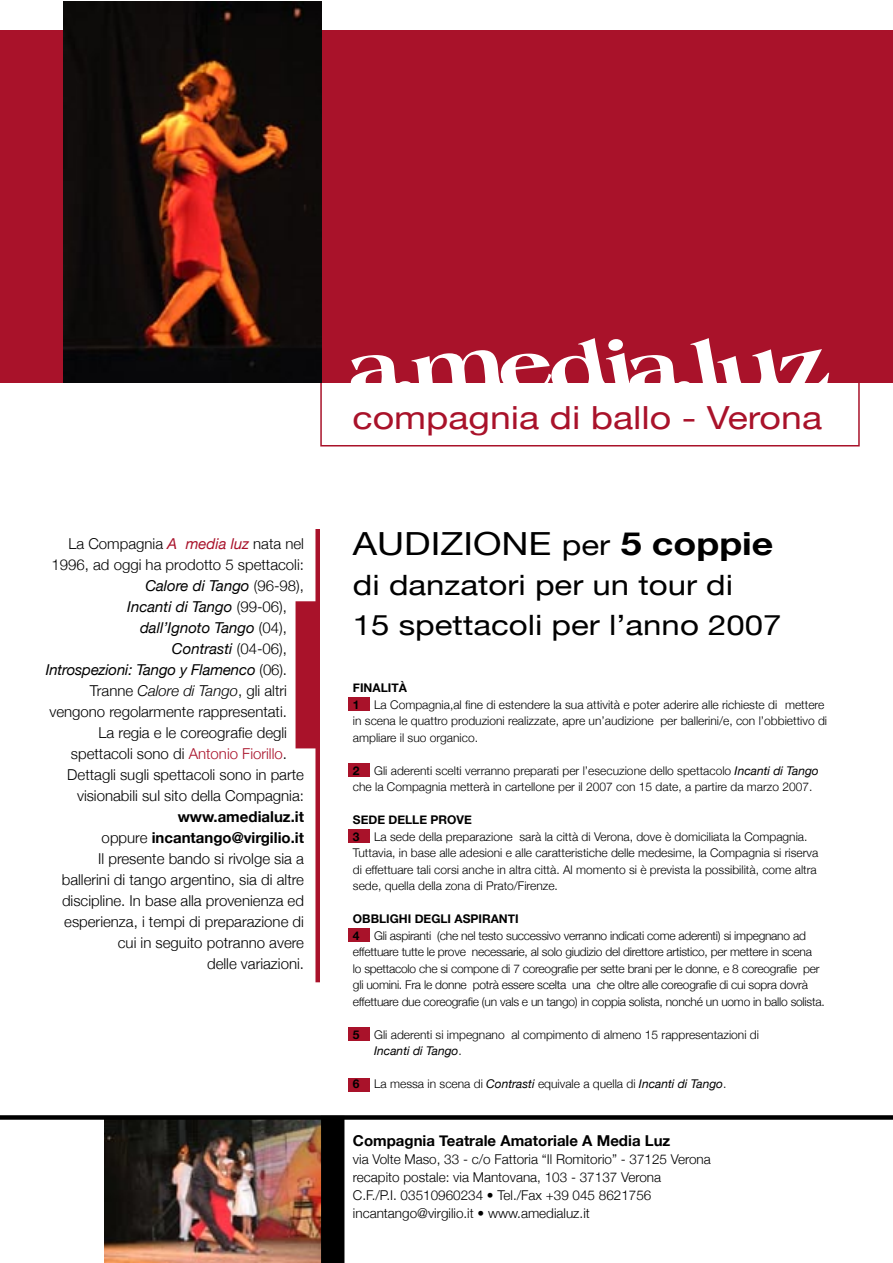
<style>
.page{position:relative;width:893px;height:1263px;background:#fff}
.page>*{position:absolute;margin:0;border:0;box-sizing:border-box;transform-origin:0 0}
.t1{font:31.95px "Helvetica Neue";color:#a9122a;scale:1.18 1}
.t2{font:31.95px "Helvetica Neue";color:#000;scale:1.18 1}
.t3{font:28.05px/39.6px "Helvetica Neue";color:#000;scale:1.18 1}
.t4{font:300 15px/21px "Helvetica Neue";color:#000;text-align:right}
.t5{font:italic 15px "Helvetica Neue";color:#000}
.t6{font:700 15px "Helvetica Neue";color:#000}
.t7{font:300 13.5px/18px "Helvetica Neue";color:#000}
.t8{font:300 12px/16.5px "Helvetica Neue";color:#000}
.t9{font:300 12px/16.5px "Helvetica Neue";letter-spacing:-.02em;color:#000}
.s1{font-weight:400;font-style:italic;color:#a9122a}
.s2{font-weight:300;font-style:normal}
.s3{font-style:italic}
.s4{color:#a9122a}
.s5{font-weight:700}
.s6{font-size:28.05px}
.s7{font-weight:400;font-style:italic}
</style>
<div class="page">
<div style="left:0;top:30px;width:893px;height:353px;background:#a9122a"></div>
<img style="left:105px;top:1120px;width:216px;height:143px">
<svg style="left:350px;top:338px;width:479px;height:45px"></svg>
<div style="left:320px;top:319px;width:540px;height:127px;border:2px solid #a9122a"></div>
<div style="left:315px;top:529px;width:5px;height:453px;background:#a9122a"></div>
<div style="left:0;top:1115px;width:893px;height:5px;background:#000"></div>
<div style="left:322px;top:1116px;width:22px;height:146px;background:#000"></div>
<div style="left:321px;top:1116px;width:23px;height:147px;border:2px solid #000"></div>
<div style="left:296px;top:602px;width:22px;height:146px;background:#a9122a"></div>
<img style="left:64px;top:1px;width:257px;height:382px">
<div style="left:348px;top:697px;width:21px;height:14px;background:#a9122a"></div>
<div style="left:348px;top:763px;width:21px;height:14px;background:#a9122a"></div>
<div style="left:348px;top:829px;width:21px;height:14px;background:#a9122a"></div>
<div style="left:348px;top:928px;width:21px;height:14px;background:#a9122a"></div>
<div style="left:348px;top:1027px;width:21px;height:14px;background:#a9122a"></div>
<div style="left:348px;top:1078px;width:21px;height:14px;background:#a9122a"></div>
<p class="t4" style="left:68px;top:533px;width:237px">La Compagnia <span class="s1">A media luz</span> nata nel</p>
<p class="t4" style="left:51px;top:554px;width:254px">1996, ad oggi ha prodotto 5 spettacoli:</p>
<p class="t5" style="left:145px;top:577px;width:160px">Calore di Tango <span class="s2">(96-98),</span></p>
<p class="t5" style="left:127px;top:598px;width:161px">Incanti di Tango <span class="s2">(99-06),</span></p>
<p class="t5" style="left:140px;top:619px;width:148px">dall’Ignoto Tango <span class="s2">(04),</span></p>
<p class="t5" style="left:172px;top:640px;width:117px">Contrasti <span class="s2">(04-06),</span></p>
<p class="t5" style="left:46px;top:661px;width:243px">Introspezioni: Tango y Flamenco <span class="s2">(06).</span></p>
<p class="t4" style="left:90px;top:680px;width:199px">Tranne <span class="s3">Calore di Tango</span>, gli altri</p>
<p class="t4" style="left:49px;top:701px;width:239px">vengono regolarmente rappresentati.</p>
<p class="t4" style="left:99px;top:722px;width:190px">La regia e le coreografie degli</p>
<p class="t4" style="left:71px;top:743px;width:218px">spettacoli sono di <span class="s4">Antonio Fiorillo</span>.</p>
<p class="t4" style="left:67px;top:764px;width:238px">Dettagli sugli spettacoli sono in parte</p>
<p class="t4" style="left:77px;top:785px;width:228px">visionabili sul sito della Compagnia:</p>
<p class="t4" style="left:62px;top:806px;width:244px"><span class="s5">www.amedialuz.it<br></span>oppure <span class="s5">incantango@virgilio.it<br></span>Il presente bando si rivolge sia a ballerini di tango argentino, sia di altre discipline. In base alla provenienza ed esperienza, i tempi di preparazione di cui in seguito potranno avere<br>delle variazioni.</p>
<h1 class="t1" style="left:353px;top:399px;width:399px">compagnia di ballo - Verona</h1>
<h1 class="t2" style="left:353px;top:525px;width:358px">AUDIZIONE <span class="s6">per</span> <span class="s5">5 coppie</span></h1>
<h2 class="t3" style="left:353px;top:565px;width:365px">di danzatori per un tour di<br>15 spettacoli per l’anno 2007</h2>
<p class="t8" style="left:353px;top:679px;width:476px"><span class="s5">FINALITÀ<br>1</span> La Compagnia,al fine di estendere la sua attività e poter aderire alle richieste di mettere in scena le quattro produzioni realizzate, apre un’audizione per ballerini/e, con l’obbiettivo di ampliare il suo organico.</p>
<p class="t8" style="left:353px;top:762px;width:467px"><span class="s5">2</span> Gli aderenti scelti verranno preparati per l’esecuzione dello spettacolo <span class="s7">Incanti di Tango </span>che la Compagnia metterà in cartellone per il 2007 con 15 date, a partire da marzo 2007.</p>
<p class="t8" style="left:353px;top:811px;width:467px"><span class="s5">SEDE DELLE PROVE<br>3</span> La sede della preparazione sarà la città di Verona, dove è domiciliata la Compagnia.<br>Tuttavia, in base alle adesioni e alle caratteristiche delle medesime, la Compagnia si riserva di effettuare tali corsi anche in altra città. Al momento si è prevista la possibilità, come altra sede, quella della zona di Prato/Firenze.</p>
<p class="t9" style="left:353px;top:910px;width:473px"><span class="s5">OBBLIGHI DEGLI ASPIRANTI<br>4</span> Gli aspiranti (che nel testo successivo verranno indicati come aderenti) si impegnano ad effettuare tutte le prove necessarie, al solo giudizio del direttore artistico, per mettere in scena<br>lo spettacolo che si compone di 7 coreografie per sette brani per le donne, e 8 coreografie per gli uomini. Fra le donne potrà essere scelta una che oltre alle coreografie di cui sopra dovrà effettuare due coreografie (un vals e un tango) in coppia solista, nonché un uomo in ballo solista.</p>
<p class="t8" style="left:374px;top:1026px;width:386px;text-indent:-21px"><span class="s5">5</span> Gli aderenti si impegnano al compimento di almeno 15 rappresentazioni di<br><span class="s7">Incanti di Tango</span>.</p>
<p class="t8" style="left:353px;top:1075px;width:375px"><span class="s5">6</span> La messa in scena di <span class="s7">Contrasti</span> equivale a quella di <span class="s7">Incanti di Tango</span>.</p>
<p class="t6" style="left:353px;top:1131px;width:319px">Compagnia Teatrale Amatoriale A Media Luz</p>
<p class="t7" style="left:353px;top:1149px;width:359px">via Volte Maso, 33 - c/o Fattoria “Il Romitorio” - 37125 Verona recapito postale: via Mantovana, 103 - 37137 Verona<br>C.F./P.I. 03510960234 • Tel./Fax +39 045 8621756 incantango@virgilio.it • www.amedialuz.it</p>
</div>
